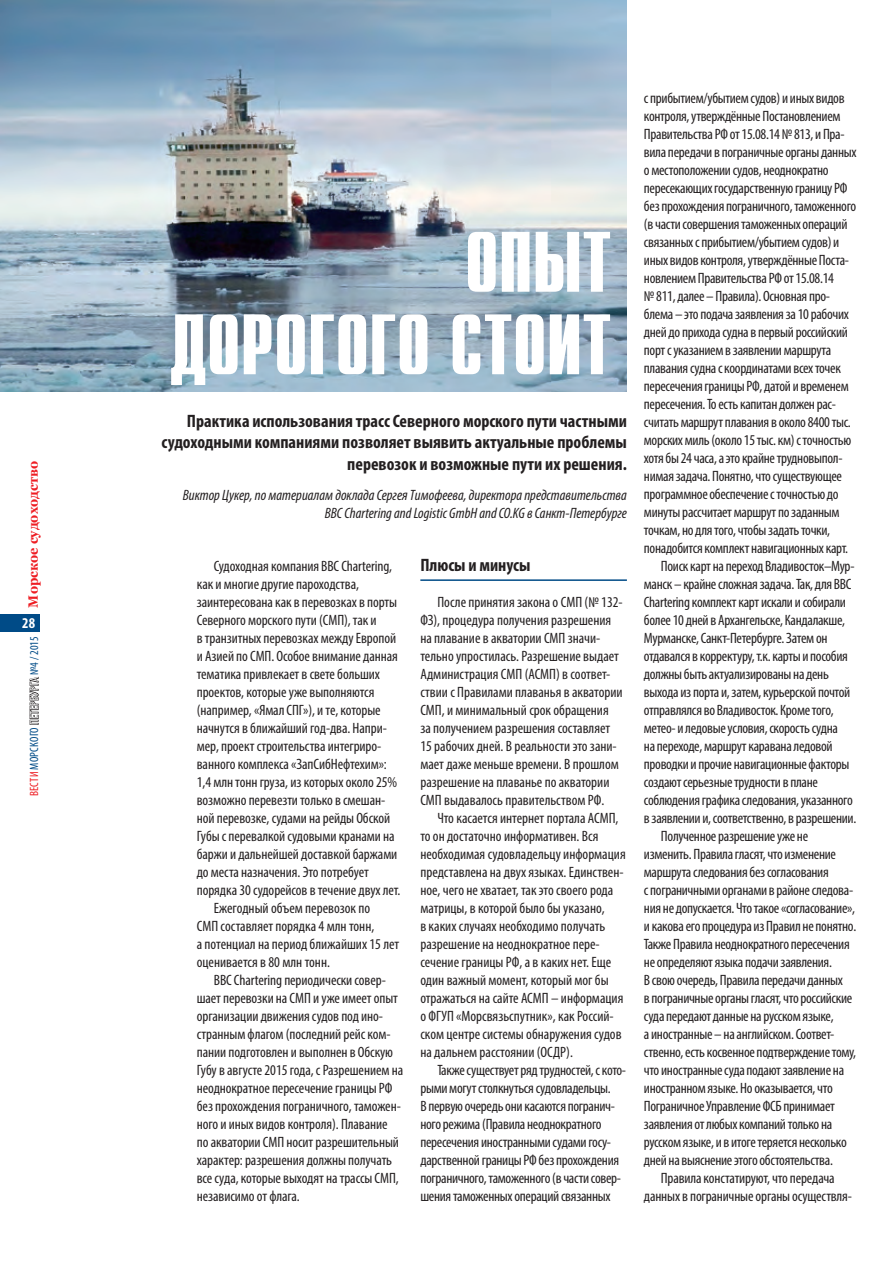
<style>
.page{position:relative;width:893px;height:1263px;background:#fff}
.page>*{position:absolute;margin:0;border:0;box-sizing:border-box;transform-origin:0 0}
.Заголовок_1{font:700 85.5px "Compact C";letter-spacing:-.01em;color:#fff}
._01_intro{font:700 condensed 18px/21.6px "Myriad Pro";color:#231f20;text-align:right}
._01_h02{font:700 condensed 18px "Myriad Pro";color:#231f20}
._01_basetxt{font:condensed 15px/18px "Myriad Pro";letter-spacing:-.02em;color:#231f20}
._01_basetxt-2{font:condensed 15px/18px "Myriad Pro";color:#231f20}
._01_author{font:italic condensed 15px/18px "Myriad Pro";color:#231f20;text-align:right}
.t1{font:700 condensed 15px "Myriad Pro";color:#fff}
.t2{font:700 13.5px "Georgia";color:#ee1d23;scale:.95 1}
.t3{font:condensed 12px "Myriad Pro";letter-spacing:.02em;color:#004b87}
.s1{color:#ee1d23}
.s2{color:#fff}
</style>
<div class="page">
<div style="left:0;top:614px;width:40px;height:17px;background:#004b87"></div>
<svg style="left:29px;top:676px;width:10px;height:49px"></svg>
<img style="left:0;top:0;width:627px;height:392px">
<hr style="left:420px;top:579px;width:207px;height:2px;background:#004b87">
<p class="t2" style="left:24px;top:607px;width:155px;rotate:-90deg">Морское судоходство</p>
<p class="t1" style="left:22px;top:614px;width:14px">28</p>
<p class="t3" style="left:27px;top:796px;width:161px;rotate:-90deg"><span class="s1">ВЕСТИ</span> МОРСКОГО <span class="s2">ПЕТЕРБУРГА</span> №4 / 2015</p>
<p class="Заголовок_1" style="left:464px;top:220px;width:149px">ОПЫТ</p>
<p class="Заголовок_1" style="left:169px;top:302px;width:444px">ДОРОГОГО СТОИТ</p>
<p class="_01_intro" style="left:161px;top:409px;width:467px">Практика использования трасс Северного морского пути частными судоходными компаниями позволяет выявить актуальные проблемы перевозок и возможные пути их решения.</p>
<p class="_01_author" style="left:183px;top:486px;width:446px">Виктор Цукер, по материалам доклада Сергея Тимофеева, директора представительства<br>BBC Chartering and Logistic GmbH and CO.KG в Санкт-Петербурге</p>
<p class="_01_h02" style="left:420px;top:554px;width:112px">Плюсы и минусы</p>
<p class="_01_basetxt-2" style="left:420px;top:593px;width:204px;text-indent:17px">После принятия закона о СМП (№ 132- ФЗ), процедура получения разрешения на плавание в акватории СМП значи&shy;тельно упростилась. Разрешение выдает Администрация СМП (АСМП) в соответ&shy;ствии с Правилами плаванья в акватории СМП, и минимальный срок обращения за получением разрешения составляет 15 рабочих дней. В реальности это зани&shy;мает даже меньше времени. В прошлом разрешение на плаванье по акватории СМП выдавалось правительством РФ.</p>
<p class="_01_basetxt-2" style="left:420px;top:809px;width:207px;text-indent:17px">Что касается интернет портала АСМП, то он достаточно информативен. Вся необходимая судовладельцу информация представлена на двух языках. Единствен&shy;ное, чего не хватает, так это своего рода матрицы, в которой было бы указано,<br>в каких случаях необходимо получать разрешение на неоднократное пере&shy;сечение границы РФ, а в каких нет. Еще один важный момент, который мог бы отражаться на сайте АСМП – информация о ФГУП «Морсвязьспутник», как Россий&shy;ском центре системы обнаружения судов на дальнем расстоянии (ОСДР).</p>
<p class="_01_basetxt" style="left:420px;top:1061px;width:207px;text-indent:17px">Также существует ряд трудностей, ското&shy;рыми могут столкнуться судовладельцы.<br>В первую очередь они касаются погранич&shy;ного режима (Правила неоднократного пересечения иностранными судами госу&shy;дарственной границы РФ без прохождения пограничного, таможенного (в части совер&shy;шения таможенных операций связанных</p>
<p class="_01_basetxt" style="left:197px;top:557px;width:205px;text-indent:17px">Судоходная компания BBC Chartering, как и многие другие пароходства, заинтересована как в перевозках в порты Северного морского пути (СМП), так и втранзитных перевозках между Европой и Азией по СМП. Особое внимание данная тематика привлекает в свете больших проектов, которые уже выполняются (например, «Ямал СПГ»), и те, которые начнутся в ближайший год-два. Напри&shy;мер, проект строительства интегриро&shy;ванного комплекса «ЗапСибНефтехим»:<br>1,4 млн тонн груза, из которых около 25% возможно перевезти только в смешан&shy;ной перевозке, судами на рейды Обской Губы с перевалкой судовыми кранами на баржи и дальнейшей доставкой баржами до места назначения. Это потребует порядка 30судорейсов втечение двух лет.</p>
<p class="_01_basetxt-2" style="left:197px;top:899px;width:204px;text-indent:17px">Ежегодный объем перевозок по<br>СМП составляет порядка 4 млн тонн,<br>а потенциал на период ближайших 15 лет оценивается в 80 млн тонн.</p>
<p class="_01_basetxt" style="left:197px;top:971px;width:208px;text-indent:17px">BBC Chartering периодически совер&shy;шает перевозки на СМП и уже имеет опыт организации движения судов под ино&shy;странным флагом (последний рейс ком&shy;пании подготовлен и выполнен в Обскую Губу в августе 2015 года, с Разрешением на неоднократное пересечение границы РФ без прохождения пограничного, таможен&shy;ного и иных видов контроля). Плавание<br>по акватории СМП носит разрешительный характер: разрешения должны получать все суда, которые выходят на трассы СМП, независимо от флага.</p>
<p class="_01_basetxt" style="left:644px;top:89px;width:214px">с прибытием/убытием судов) и иных видов контроля, утверждённые Постановлением Правительства РФ от 15.08.14 № 813, и Пра&shy;вила передачи в пограничные органы данных о местоположении судов, неоднократно пересекающих государственную границу РФ без прохождения пограничного, таможенного (в части совершения таможенных операций связанных с прибытием/убытием судов) и иных видов контроля, утверждённые Поста&shy;новлением Правительства РФ от 15.08.14 №811, далее – Правила). Основная про&shy;блема– это подача заявления за 10рабочих дней до прихода судна в первый российский порт суказанием в заявлении маршрута плавания судна с координатами всех точек пересечения границы РФ, датой и временем пересечения. То есть капитан должен рас&shy;считать маршрут плавания воколо 8400 тыс. морских миль (около 15 тыс. км) с точностью хотя бы 24 часа, а это крайне трудновыпол&shy;нимая задача. Понятно, что существующее программное обеспечение с точностью до минуты рассчитает маршрут по заданным точкам, но для того, чтобы задать точки, понадобится комплект навигационных карт.</p>
<p class="_01_basetxt" style="left:644px;top:557px;width:214px;text-indent:17px">Поиск карт на переход Владивосток–Мур&shy;манск– крайне сложная задача. Так, для BBC Chartering комплект карт искали и собирали более 10 дней в Архангельске, Кандалакше, Мурманске, Санкт-Петербурге. Затем он отдавался в корректуру, т.к. карты и пособия должны быть актуализированы на день выхода из порта и, затем, курьерской почтой отправлялся во Владивосток. Кроме того, метео- и ледовые условия, скорость судна<br>на переходе, маршрут каравана ледовой проводки и прочие навигационные факторы создают серьезные трудности в плане соблюдения графика следования, указанного в заявлении и, соответственно, в разрешении.</p>
<p class="_01_basetxt" style="left:644px;top:827px;width:214px;text-indent:17px">Полученное разрешение уже не изменить. Правила гласят, что изменение маршрута следования без согласования<br>с пограничными органами в районе следова&shy;ния не допускается. Что такое «согласование», и какова его процедура из Правил не понятно.<br>Также Правила неоднократного пересечения не определяют языка подачи заявления.<br>В свою очередь, Правила передачи данных<br>в пограничные органы гласят, что российские суда передают данные на русском языке,<br>а иностранные – на английском. Соответ&shy;ственно, есть косвенное подтверждение тому, что иностранные суда подают заявление на иностранном языке. Но оказывается, что Пограничное Управление ФСБ принимает заявления от любых компаний только на русском языке, и в итоге теряется несколько дней на выяснение этого обстоятельства.</p>
<p class="_01_basetxt" style="left:644px;top:1169px;width:209px;text-align:center">Правила констатируют, что передача данных в пограничные органы осуществля-</p>
</div>
